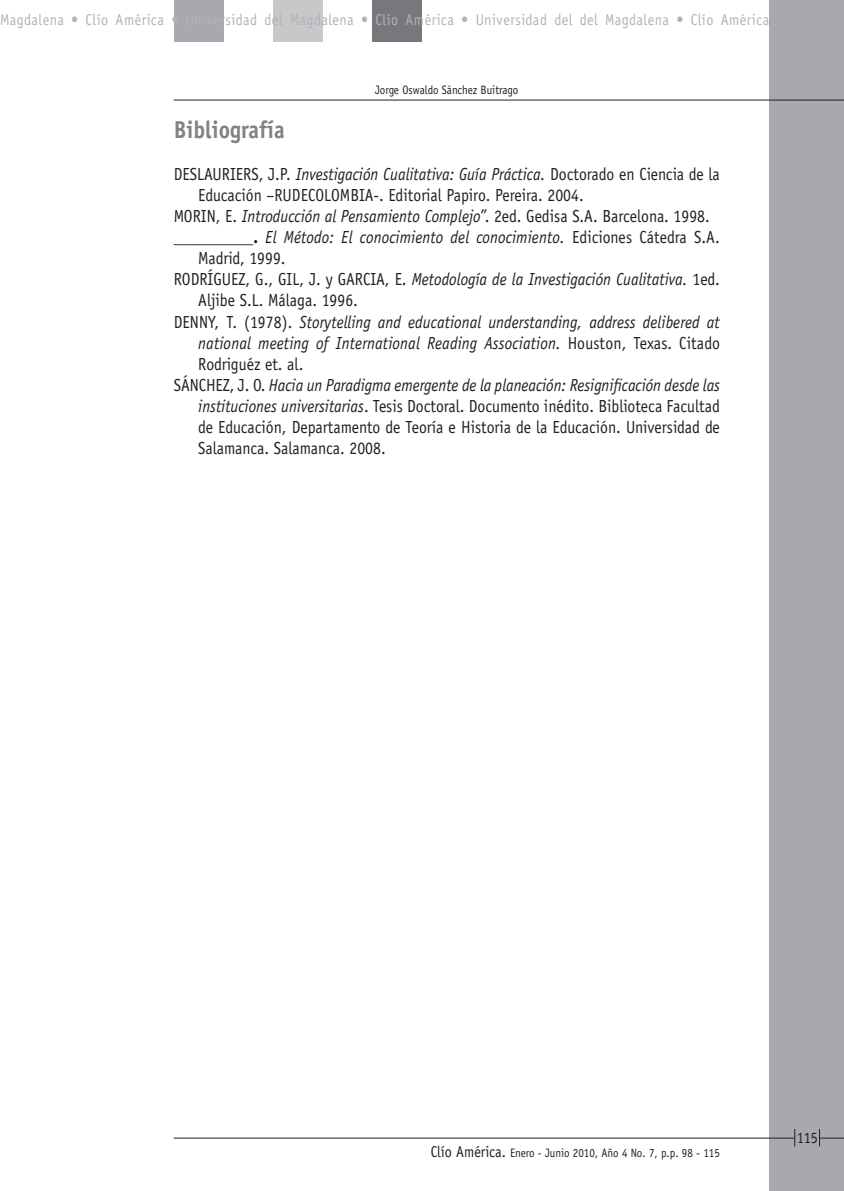
<style>
.page{position:relative;width:844px;height:1191px;background:#fff}
.page>*{position:absolute;margin:0;border:0;box-sizing:border-box;transform-origin:0 0}
.Sub_título_1{font:700 24.5px "Officina Sans";color:#808285;scale:.9 1}
.Bibliografía{font:17.5px/21px "Officina Sans";color:#231f20;scale:.9 1}
.Bibliografía-2{font:italic 17.5px/21px "Officina Sans";letter-spacing:.01em;color:#231f20;scale:.9 1}
.t1{font:15.75px "Officina Sans";letter-spacing:.035em;color:#b2b3b7;scale:.9 1}
.t2{font:15.75px "Officina Sans";color:#231f20;scale:.9 1}
.t3{font:12.25px "Officina Sans";color:#231f20;scale:.9 1}
.s1{font-style:italic}
.s2{font-weight:700;font-style:normal}
.s3{font-style:normal}
.s4{font-size:15.75px}
</style>
<div class="page">
<div style="left:769px;top:0;width:74px;height:1191px;background:#a8a9ad"></div>
<div style="left:174px;top:0;width:49px;height:41px;background:#a8a9ad"></div>
<div style="left:372px;top:0;width:50px;height:41px;background:#76787b"></div>
<div style="left:273px;top:0;width:49px;height:41px;background:#c7c8ca"></div>
<hr style="left:174px;top:1137px;width:620px;height:1px;background:#231f20">
<svg style="left:794px;top:1129px;width:1px;height:17px"></svg>
<svg style="left:819px;top:1129px;width:24px;height:17px"></svg>
<hr style="left:174px;top:100px;width:669px;height:1px;background:#231f20">
<p class="t1" style="left:0;top:11px;width:856px">Magdalena • Clío América • Universidad del Magdalena • Clío América • Universidad del del Magdalena • Clío América</p>
<p class="t3" style="left:375px;top:82px;width:161px">Jorge Oswaldo Sánchez Buitrago</p>
<p class="Sub_título_1" style="left:174px;top:115px;width:125px">Bibliografía</p>
<p class="Bibliografía" style="left:198px;top:164px;width:581px;text-indent:-24px">DESLAURIERS, J.P. <span class="s1">Investigación Cualitativa: Guía Práctica.</span> Doctorado en Ciencia de la<br>Educación –RUDECOLOMBIA-. Editorial Papiro. Pereira. 2004.</p>
<p class="Bibliografía" style="left:174px;top:206px;width:597px">MORIN, E. <span class="s1">Introducción al Pensamiento Complejo</span>”. 2ed. Gedisa S.A. Barcelona. 1998.</p>
<p class="Bibliografía-2" style="left:198px;top:227px;width:581px;text-indent:-24px"><span class="s2">__________.</span> El Método: El conocimiento del conocimiento. <span class="s3">Ediciones Cátedra S.A.<br>Madrid, 1999.</span></p>
<p class="Bibliografía" style="left:198px;top:269px;width:581px;text-indent:-24px">RODRÍGUEZ, G., GIL, J. y GARCIA, E. <span class="s1">Metodología de la Investigación Cualitativa.</span> 1ed.<br>Aljibe S.L. Málaga. 1996.</p>
<p class="Bibliografía-2" style="left:198px;top:311px;width:581px;text-align:justify;text-indent:-24px"><span class="s3">DENNY, T. (1978).</span> Storytelling and educational understanding, address delibered at national meeting of International Reading Association. <span class="s3">Houston, Texas. Citado Rodriguéz et. al.</span></p>
<p class="Bibliografía" style="left:198px;top:374px;width:581px;text-align:justify;text-indent:-24px">SÁNCHEZ, J. O. <span class="s1">Hacia un Paradigma emergente de la planeación: Resignificación desde las instituciones universitarias</span>. Tesis Doctoral. Documento inédito. Biblioteca Facultad de Educación, Departamento de Teoría e Historia de la Educación. Universidad de Salamanca. Salamanca. 2008.</p>
<p class="t3" style="left:430px;top:1145px;width:323px"><span class="s4">Clío América.</span> Enero - Junio 2010, Año 4 No. 7, p.p. 98 - 115</p>
<p class="t2" style="left:796px;top:1128px;width:25px">115</p>
</div>
